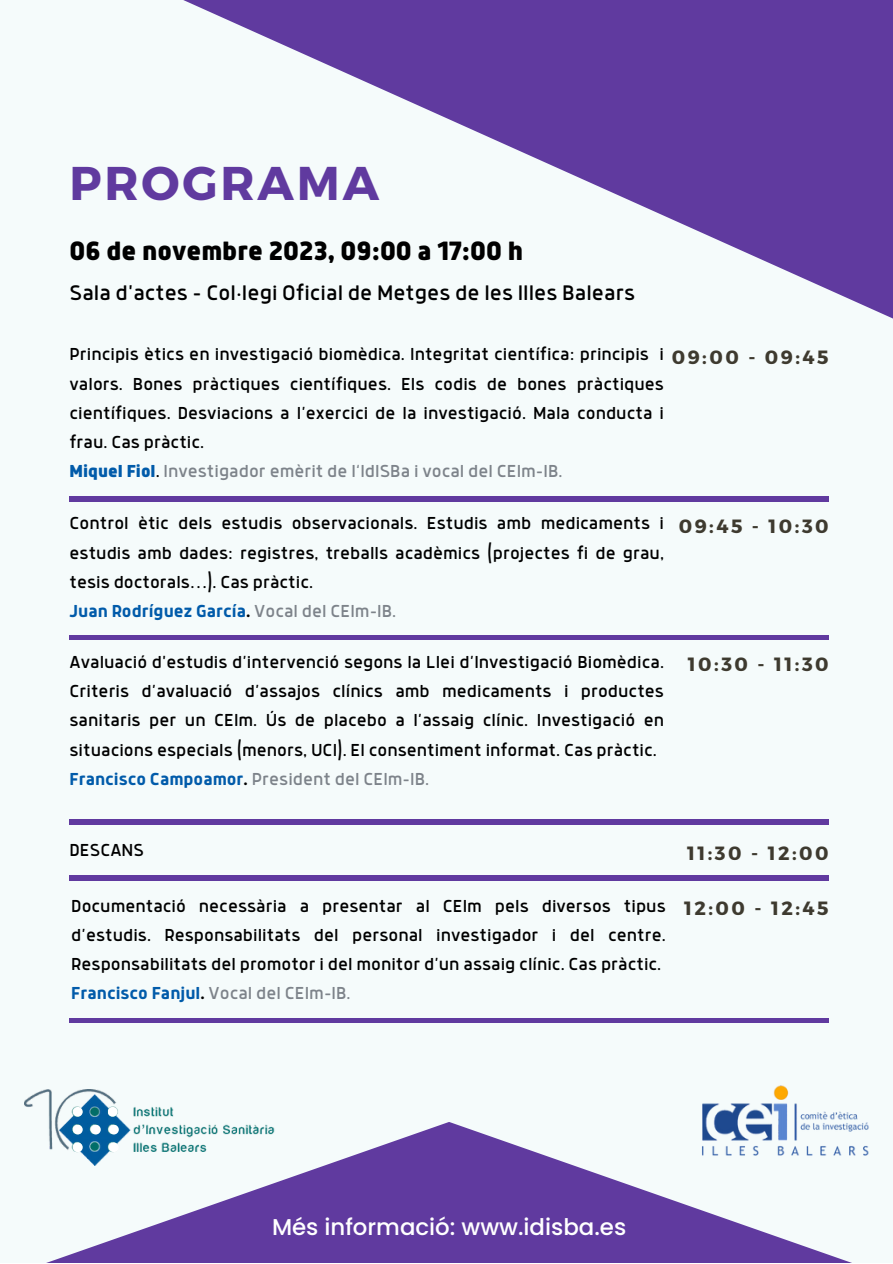
<style>
.page{position:relative;width:893px;height:1264px;background:#fff}
.page>*{position:absolute;margin:0;border:0;box-sizing:border-box;transform-origin:0 0}
.t1{font:700 47.25px "Montserrat";letter-spacing:.06em;color:#603a9f}
.t2{font:900 29.25px "Anteb";color:#000}
.t3{font:23.25px "Anteb";color:#000}
.t4{font:500 22.8px "Poppins";color:#fff}
.t5{font:700 19.2px "Montserrat";letter-spacing:.13em;color:#3e3a2f}
.t6{font:19.05px/29.2px "Anteb";color:#000;text-align:justify}
.t7{font:19.05px "Anteb";color:#7d838a}
.t8{font:700 19.05px "Anteb";color:#015baa}
.s1{font-weight:900;color:#015baa}
.s2{color:#000}
.s3{font-weight:400;color:#7d838a}
.s4{font-weight:700;color:#015baa}
.s5{font-weight:700;color:#000}
</style>
<div class="page">
<div style="left:0;top:0;width:892px;height:1262px;background:#f5fbfb"></div>
<svg style="left:183px;top:0;width:709px;height:318px"></svg>
<svg style="left:49px;top:1122px;width:800px;height:140px;fill:#603a9f"></svg>
<div style="left:69px;top:496px;width:759px;height:5px;background:#603a9f"></div>
<img style="left:25px;top:1089px;width:254px;height:76px">
<div style="left:73px;top:1106px;width:10px;height:10px;background:#fff;border-radius:50%"></div>
<div style="left:108px;top:1106px;width:9px;height:10px;background:#fff;border-radius:50%"></div>
<div style="left:109px;top:1124px;width:10px;height:10px;background:#fff;border-radius:50%"></div>
<div style="left:73px;top:1124px;width:10px;height:10px;background:#fff;border-radius:50%"></div>
<div style="left:73px;top:1142px;width:10px;height:10px;background:#fff;border-radius:50%"></div>
<div style="left:91px;top:1124px;width:10px;height:10px;background:#fff;border-radius:50%"></div>
<div style="left:109px;top:1142px;width:10px;height:10px;background:#fff;border-radius:50%"></div>
<img style="left:696px;top:1085px;width:173px;height:75px">
<hr style="left:69px;top:635px;width:759px;height:4px;background:#603a9f">
<div style="left:69px;top:819px;width:759px;height:5px;background:#603a9f"></div>
<hr style="left:69px;top:1018px;width:759px;height:4px;background:#603a9f">
<div style="left:69px;top:875px;width:759px;height:5px;background:#603a9f"></div>
<p class="t1" style="left:69px;top:153px;width:311px">PROGRAMA</p>
<p class="t2" style="left:69px;top:238px;width:455px">06 de novembre 2023, 09:00 a 17:00 h</p>
<p class="t3" style="left:69px;top:282px;width:567px">Sala d'actes - Col·legi Oficial de Metges de les Illes Balears</p>
<p class="t6" style="left:69px;top:341px;width:596px">Principis ètics en investigació biomèdica. Integritat científica: principis i</p>
<p class="t5" style="left:671px;top:344px;width:158px">09:00 - 09:45</p>
<p class="t6" style="left:69px;top:370px;width:596px">valors. Bones pràctiques científiques. Els codis de bones pràctiques científiques. Desviacions a l’exercici de la investigació. Mala conducta i frau. Cas pràctic.</p>
<p class="t7" style="left:69px;top:463px;width:494px"><span class="s1">Miquel Fiol</span><span class="s2">.</span> Investigador emèrit de l‘IdISBa i vocal del CEIm-IB.</p>
<p class="t6" style="left:69px;top:510px;width:596px">Control ètic dels estudis observacionals. Estudis amb medicaments i</p>
<p class="t5" style="left:678px;top:513px;width:151px">09:45 - 10:30</p>
<p class="t6" style="left:69px;top:539px;width:596px">estudis amb dades: registres, treballs acadèmics (projectes fi de grau, tesis doctorals…). Cas pràctic.</p>
<p class="t8" style="left:69px;top:602px;width:328px">Juan Rodríguez García<span class="s2">.</span> <span class="s3">Vocal del CEIm-IB.</span></p>
<p class="t6" style="left:69px;top:648px;width:596px">Avaluació d'estudis d’intervenció segons la Llei d’Investigació Biomèdica.</p>
<p class="t5" style="left:687px;top:652px;width:142px">10:30 - 11:30</p>
<p class="t6" style="left:69px;top:677px;width:596px">Criteris d’avaluació d’assajos clínics amb medicaments i productes sanitaris per un CEIm. Ús de placebo a l’assaig clínic. Investigació en situacions especials (menors, UCI). El consentiment informat. Cas pràctic.</p>
<p class="t7" style="left:69px;top:770px;width:361px"><span class="s4">Francisco Campoamor</span><span class="s5">.</span> President del CEIm-IB.</p>
<p class="t6" style="left:69px;top:836px;width:76px">DESCANS</p>
<p class="t5" style="left:687px;top:840px;width:143px">11:30 - 12:00</p>
<p class="t6" style="left:71px;top:892px;width:596px">Documentació necessària a presentar al CEIm pels diversos tipus d’estudis. Responsabilitats del personal investigador i del centre.<br>Responsabilitats del promotor i del monitor d’un assaig clínic. Cas pràctic.</p>
<p class="t7" style="left:71px;top:985px;width:281px"><span class="s4">Francisco Fanjul</span><span class="s5">.</span> Vocal del CEIm-IB.</p>
<p class="t5" style="left:684px;top:895px;width:146px">12:00 - 12:45</p>
<p class="t4" style="left:272px;top:1210px;width:355px">Més informació: www.idisba.es</p>
</div>
